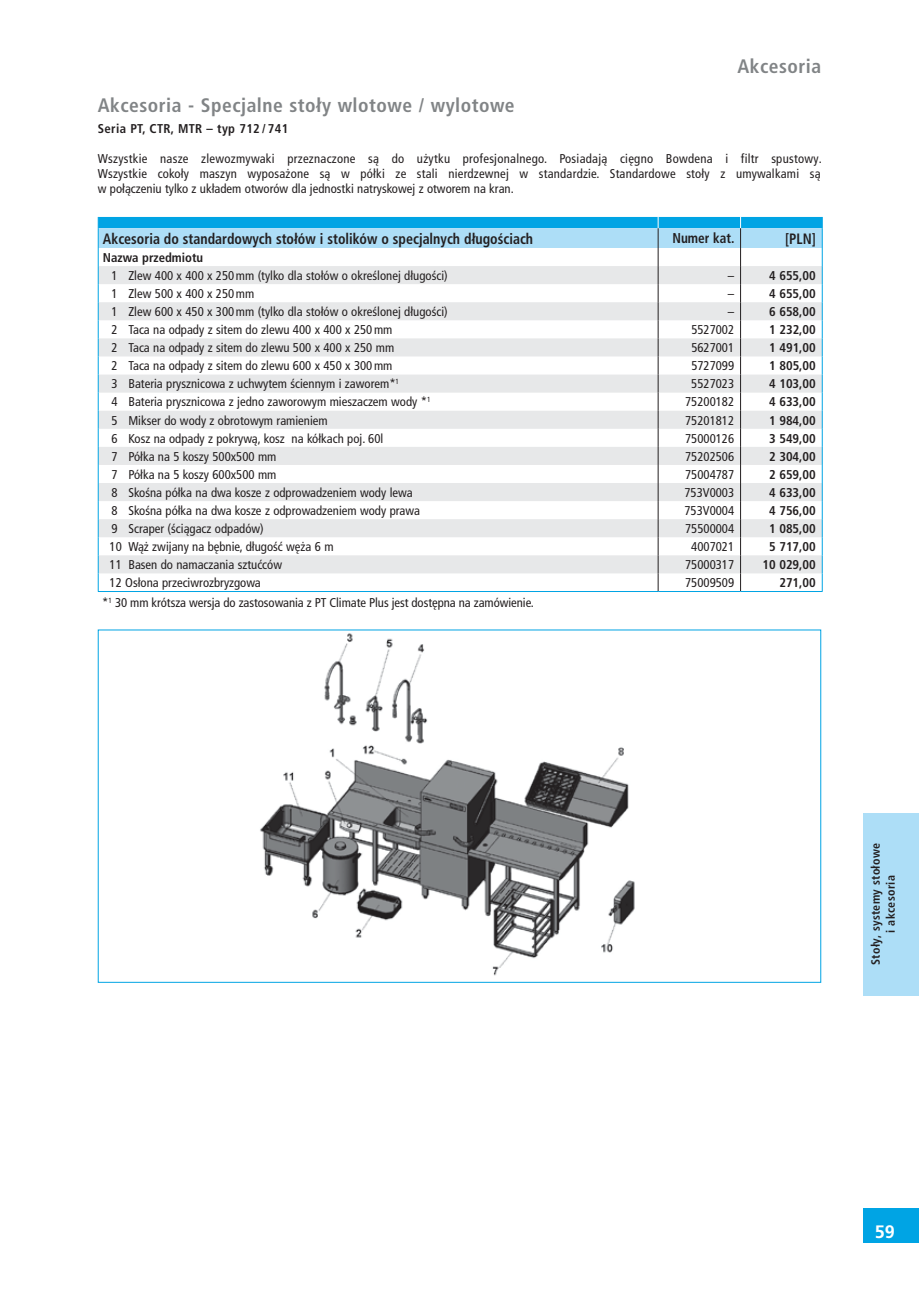
<style>
.page{position:relative;width:919px;height:1289px;background:#fff}
.page>*{position:absolute;margin:0;border:0;box-sizing:border-box;transform-origin:0 0}
.t1{font:700 condensed 19.5px "Frutiger LT Pro";letter-spacing:.025em;color:#818486}
.t2{font:700 18px "Frutiger LT Pro";color:#fff}
.t3{font:700 condensed 15px "Frutiger LT Pro";color:#231f20;scale:.93 1}
.t4{font:700 condensed 14.25px "Frutiger LT Pro";color:#231f20;scale:.93 1}
.t5{font:condensed 12.75px/15.3px "Frutiger LT Pro";color:#231f20;text-align:justify}
.t6{font:700 condensed 12.75px "Frutiger LT Pro";color:#231f20}
.t7{font:700 condensed 12.75px "Frutiger LT Pro";letter-spacing:.025em;color:#231f20}
.t8{font:700 condensed 12px/15px "Frutiger LT Pro";letter-spacing:.025em;color:#231f20;text-align:center}
</style>
<div class="page">
<div style="left:863px;top:1208px;width:55px;height:34px;background:#00a4e4"></div>
<div style="left:863px;top:812px;width:55px;height:183px;background:#addef7"></div>
<img style="left:260px;top:633px;width:375px;height:343px">
<hr style="left:740px;top:591px;width:82px;height:1px;background:#00a4e4">
<hr style="left:98px;top:591px;width:560px;height:1px;background:#00a4e4">
<svg style="left:98px;top:217px;width:724px;height:374px"></svg>
<hr style="left:658px;top:591px;width:82px;height:1px;background:#00a4e4">
<h1 class="t1" style="left:737px;top:55px;width:85px">Akcesoria</h1>
<h1 class="t1" style="left:98px;top:94px;width:418px">Akcesoria - Specjalne stoły wlotowe / wylotowe</h1>
<p class="t7" style="left:98px;top:121px;width:192px">Seria PT, CTR, MTR – typ 712 / 741</p>
<p class="t5" style="left:98px;top:151px;width:725px">Wszystkie nasze zlewozmywaki przeznaczone są do użytku profesjonalnego. Posiadają cięgno Bowdena i filtr spustowy.<br>Wszystkie cokoły maszyn wyposażone są w półki ze stali nierdzewnej w standardzie. Standardowe stoły z umywalkami są w połączeniu tylko z układem otworów dla jednostki natryskowej z otworem na kran.</p>
<p class="t3" style="left:103px;top:230px;width:464px">Akcesoria do standardowych stołów i stolików o specjalnych długościach</p>
<p class="t4" style="left:672px;top:230px;width:68px">Numer kat.</p>
<p class="t3" style="left:785px;top:230px;width:35px">[PLN]</p>
<p class="t6" style="left:103px;top:250px;width:102px">Nazwa przedmiotu</p>
<p class="t5" style="left:112px;top:268px;width:337px">1 Zlew 400 x 400 x 250mm (tylko dla stołów o określonej długości)</p>
<p class="t5" style="left:727px;top:268px;width:8px">–</p>
<p class="t6" style="left:769px;top:268px;width:48px">4 655,00</p>
<p class="t5" style="left:112px;top:286px;width:144px">1 Zlew 500 x 400 x 250mm</p>
<p class="t5" style="left:727px;top:286px;width:8px">–</p>
<p class="t6" style="left:769px;top:286px;width:48px">4 655,00</p>
<p class="t5" style="left:112px;top:304px;width:337px">1 Zlew 600 x 450 x 300mm (tylko dla stołów o określonej długości)</p>
<p class="t5" style="left:727px;top:304px;width:8px">–</p>
<p class="t6" style="left:769px;top:304px;width:48px">6 658,00</p>
<p class="t5" style="left:112px;top:322px;width:282px">2 Taca na odpady z sitem do zlewu 400 x 400 x 250mm</p>
<p class="t5" style="left:691px;top:322px;width:44px">5527002</p>
<p class="t6" style="left:769px;top:322px;width:48px">1 232,00</p>
<p class="t5" style="left:112px;top:340px;width:284px">2 Taca na odpady z sitem do zlewu 500 x 400 x 250 mm</p>
<p class="t5" style="left:691px;top:340px;width:44px">5627001</p>
<p class="t6" style="left:769px;top:340px;width:48px">1 491,00</p>
<p class="t5" style="left:112px;top:358px;width:282px">2 Taca na odpady z sitem do zlewu 600 x 450 x 300mm</p>
<p class="t5" style="left:691px;top:358px;width:44px">5727099</p>
<p class="t6" style="left:769px;top:358px;width:48px">1 805,00</p>
<p class="t5" style="left:112px;top:376px;width:289px">3 Bateria prysznicowa z uchwytem ściennym i zaworem*<sup>1</sup></p>
<p class="t5" style="left:691px;top:376px;width:44px">5527023</p>
<p class="t6" style="left:769px;top:376px;width:48px">4 103,00</p>
<p class="t5" style="left:112px;top:394px;width:320px">4 Bateria prysznicowa z jedno zaworowym mieszaczem wody *<sup>1</sup></p>
<p class="t5" style="left:685px;top:394px;width:50px">75200182</p>
<p class="t6" style="left:769px;top:394px;width:48px">4 633,00</p>
<p class="t5" style="left:112px;top:412px;width:218px">5 Mikser do wody z obrotowym ramieniem</p>
<p class="t5" style="left:685px;top:412px;width:50px">75201812</p>
<p class="t6" style="left:769px;top:412px;width:48px">1 984,00</p>
<p class="t5" style="left:112px;top:430px;width:273px">6 Kosz na odpady z pokrywą, kosz na kółkach poj. 60l</p>
<p class="t5" style="left:685px;top:430px;width:50px">75000126</p>
<p class="t6" style="left:769px;top:430px;width:48px">3 549,00</p>
<p class="t5" style="left:112px;top:448px;width:166px">7 Półka na 5 koszy 500x500 mm</p>
<p class="t5" style="left:685px;top:448px;width:50px">75202506</p>
<p class="t6" style="left:769px;top:448px;width:48px">2 304,00</p>
<p class="t5" style="left:112px;top:467px;width:166px">7 Półka na 5 koszy 600x500 mm</p>
<p class="t5" style="left:685px;top:467px;width:50px">75004787</p>
<p class="t6" style="left:769px;top:467px;width:48px">2 659,00</p>
<p class="t5" style="left:112px;top:485px;width:302px">8 Skośna półka na dwa kosze z odprowadzeniem wody lewa</p>
<p class="t5" style="left:684px;top:485px;width:51px">753V0003</p>
<p class="t6" style="left:769px;top:485px;width:48px">4 633,00</p>
<p class="t5" style="left:112px;top:503px;width:310px">8 Skośna półka na dwa kosze z odprowadzeniem wody prawa</p>
<p class="t5" style="left:684px;top:503px;width:51px">753V0004</p>
<p class="t6" style="left:769px;top:503px;width:48px">4 756,00</p>
<p class="t5" style="left:112px;top:521px;width:154px">9 Scraper (ściągacz odpadów)</p>
<p class="t5" style="left:685px;top:521px;width:50px">75500004</p>
<p class="t6" style="left:769px;top:521px;width:48px">1 085,00</p>
<p class="t5" style="left:110px;top:539px;width:225px">10 Wąż zwijany na bębnie, długość węża 6 m</p>
<p class="t5" style="left:691px;top:539px;width:44px">4007021</p>
<p class="t6" style="left:769px;top:539px;width:48px">5 717,00</p>
<p class="t5" style="left:110px;top:557px;width:174px">11 Basen do namaczania sztućców</p>
<p class="t5" style="left:685px;top:557px;width:50px">75000317</p>
<p class="t6" style="left:762px;top:557px;width:55px">10 029,00</p>
<p class="t5" style="left:110px;top:575px;width:153px">12 Osłona przeciwrozbryzgowa</p>
<p class="t5" style="left:685px;top:575px;width:50px">75009509</p>
<p class="t6" style="left:779px;top:575px;width:38px">271,00</p>
<p class="t5" style="left:102px;top:595px;width:433px">*<sup>1</sup> 30 mm krótsza wersja do zastosowania z PT Climate Plus jest dostępna na zamówienie.</p>
<p class="t8" style="left:868px;top:965px;width:124px;rotate:-90deg">Stoły, systemy stołowe i akcesoria</p>
<h2 class="t2" style="left:874px;top:1220px;width:22px">59</h2>
</div>
